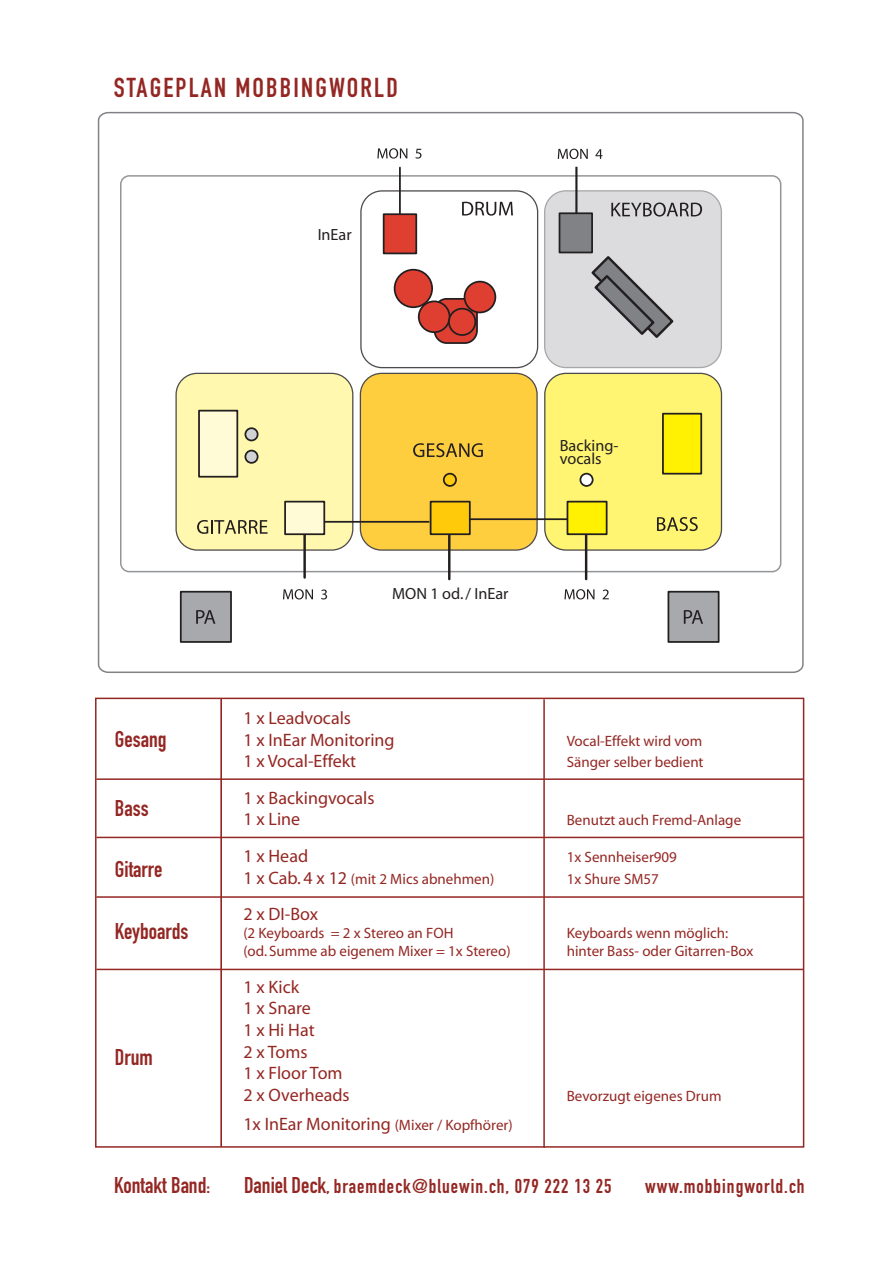
<style>
.page{position:relative;width:893px;height:1263px;background:#fff}
.page>*{position:absolute;margin:0;border:0;box-sizing:border-box;transform-origin:0 0}
.t1{font:27px "DIN Engschrift";letter-spacing:.08em;color:#942723}
.t2{font:22.5px "DIN Engschrift";color:#942723}
.t3{font:19.8px "DIN Engschrift";letter-spacing:.05em;color:#942723}
.t4{font:18px/21.6px "Myriad";color:#942723}
.t5{font:16.2px/13.5px "Myriad";color:#231f20}
.t6{font:15px "Myriad";color:#942723}
.s1{font-size:18px}
.s2{font-size:15px}
.s3{font-size:19.8px}
.s4{font-size:22.5px}
</style>
<div class="page">
<svg style="left:97px;top:111px;width:707px;height:562px"></svg>
<div style="left:361px;top:191px;width:177px;height:177px;background:#fff;border-radius:21px"></div>
<div style="left:360px;top:190px;width:178px;height:178px;border:1px solid #231f20;border-radius:21px"></div>
<div style="left:545px;top:191px;width:176px;height:177px;background:#dcdcde;border-radius:21px"></div>
<div style="left:544px;top:190px;width:178px;height:178px;border:1px solid #231f20;border-radius:21px"></div>
<div style="left:176px;top:373px;width:177px;height:177px;background:#fff8ae;border-radius:21px"></div>
<div style="left:175px;top:373px;width:178px;height:178px;border:1px solid #231f20;border-radius:21px"></div>
<div style="left:360px;top:373px;width:177px;height:177px;background:#fece3f;border-radius:21px"></div>
<div style="left:360px;top:373px;width:178px;height:178px;border:1px solid #231f20;border-radius:21px"></div>
<div style="left:545px;top:373px;width:176px;height:177px;background:#fff572;border-radius:21px"></div>
<div style="left:544px;top:373px;width:178px;height:178px;border:1px solid #231f20;border-radius:21px"></div>
<div style="left:199px;top:411px;width:38px;height:66px;background:#fffbd6"></div>
<div style="left:198px;top:410px;width:40px;height:68px;border:2px solid #231f20"></div>
<svg style="left:377px;top:148px;width:30px;height:11px"></svg>
<svg style="left:415px;top:149px;width:6px;height:10px"></svg>
<svg style="left:283px;top:589px;width:30px;height:10px"></svg>
<svg style="left:321px;top:589px;width:6px;height:10px"></svg>
<svg style="left:564px;top:589px;width:30px;height:10px"></svg>
<svg style="left:603px;top:589px;width:6px;height:10px"></svg>
<div style="left:444px;top:474px;width:12px;height:12px;background:#feca0a;border-radius:50%"></div>
<div style="left:443px;top:473px;width:14px;height:14px;border:2px solid #231f20;border-radius:50%"></div>
<div style="left:580px;top:474px;width:13px;height:12px;background:#fff;border-radius:50%"></div>
<div style="left:579px;top:473px;width:14px;height:14px;border:2px solid #231f20;border-radius:50%"></div>
<hr style="left:320px;top:521px;width:109px;height:2px;background:#231f20">
<svg style="left:462px;top:202px;width:51px;height:14px"></svg>
<svg style="left:197px;top:520px;width:71px;height:14px"></svg>
<svg style="left:657px;top:517px;width:41px;height:14px"></svg>
<hr style="left:467px;top:518px;width:109px;height:2px;background:#231f20">
<div style="left:435px;top:299px;width:42px;height:44px;background:#df3f31;border-radius:12px"></div>
<div style="left:434px;top:298px;width:44px;height:46px;border:2px solid #231f20;border-radius:12px"></div>
<div style="left:419px;top:301px;width:31px;height:31px;background:#df3f31;border-radius:50%"></div>
<div style="left:418px;top:300px;width:32px;height:33px;border:2px solid #231f20;border-radius:50%"></div>
<div style="left:395px;top:270px;width:37px;height:37px;background:#df3f31;border-radius:50%"></div>
<div style="left:394px;top:269px;width:39px;height:39px;border:2px solid #231f20;border-radius:50%"></div>
<svg style="left:448px;top:306px;width:29px;height:31px"></svg>
<svg style="left:558px;top:149px;width:30px;height:10px"></svg>
<svg style="left:595px;top:149px;width:7px;height:10px"></svg>
<div style="left:245px;top:428px;width:13px;height:12px;background:#d1d2d4;border-radius:50%"></div>
<div style="left:244px;top:427px;width:14px;height:14px;border:2px solid #231f20;border-radius:50%"></div>
<div style="left:245px;top:451px;width:13px;height:12px;background:#d1d2d4;border-radius:50%"></div>
<div style="left:244px;top:450px;width:14px;height:14px;border:2px solid #231f20;border-radius:50%"></div>
<hr style="left:399px;top:168px;width:2px;height:58px;background:#231f20">
<svg style="left:611px;top:202px;width:91px;height:15px"></svg>
<div style="left:465px;top:282px;width:30px;height:30px;background:#df3f31;border-radius:50%"></div>
<div style="left:464px;top:281px;width:32px;height:32px;border:2px solid #231f20;border-radius:50%"></div>
<hr style="left:303px;top:505px;width:3px;height:72px;background:#231f20">
<hr style="left:448px;top:505px;width:2px;height:74px;background:#231f20">
<hr style="left:585px;top:507px;width:2px;height:72px;background:#231f20">
<div style="left:181px;top:592px;width:50px;height:50px;background:#a8a9ad"></div>
<div style="left:180px;top:591px;width:52px;height:52px;border:2px solid #231f20"></div>
<svg style="left:196px;top:610px;width:19px;height:14px"></svg>
<div style="left:668px;top:592px;width:51px;height:50px;background:#a8a9ad"></div>
<div style="left:667px;top:591px;width:52px;height:52px;border:2px solid #231f20"></div>
<svg style="left:684px;top:610px;width:19px;height:14px"></svg>
<hr style="left:575px;top:167px;width:2px;height:78px;background:#231f20">
<div style="left:384px;top:214px;width:32px;height:39px;background:#df3f31"></div>
<div style="left:383px;top:213px;width:34px;height:41px;border:2px solid #231f20"></div>
<svg style="left:413px;top:443px;width:70px;height:14px"></svg>
<div style="left:285px;top:502px;width:39px;height:32px;background:#fffbd6"></div>
<div style="left:284px;top:501px;width:41px;height:34px;border:2px solid #231f20"></div>
<div style="left:431px;top:502px;width:39px;height:32px;background:#feca0a"></div>
<div style="left:430px;top:501px;width:41px;height:34px;border:2px solid #231f20"></div>
<div style="left:567px;top:502px;width:40px;height:32px;background:#fff101"></div>
<div style="left:567px;top:501px;width:40px;height:34px;border:2px solid #231f20"></div>
<div style="left:559px;top:213px;width:33px;height:39px;background:#808285"></div>
<div style="left:559px;top:212px;width:34px;height:41px;border:2px solid #231f20"></div>
<div style="left:663px;top:414px;width:38px;height:60px;background:#fff101"></div>
<div style="left:662px;top:413px;width:40px;height:61px;border:2px solid #231f20"></div>
<svg style="left:591px;top:256px;width:83px;height:82px"></svg>
<div style="left:95px;top:698px;width:709px;height:450px;border:2px solid #942723"></div>
<hr style="left:220px;top:698px;width:2px;height:449px;background:#942723">
<hr style="left:543px;top:699px;width:2px;height:449px;background:#942723">
<hr style="left:96px;top:969px;width:708px;height:1px;background:#942723">
<hr style="left:96px;top:837px;width:708px;height:1px;background:#942723">
<hr style="left:96px;top:896px;width:708px;height:2px;background:#942723">
<hr style="left:96px;top:778px;width:708px;height:2px;background:#942723">
<h1 class="t1" style="left:114px;top:71px;width:285px">STAGEPLAN MOBBINGWORLD</h1>
<p class="t5" style="left:318px;top:228px;width:36px">InEar</p>
<h2 class="t2" style="left:115px;top:725px;width:53px">Gesang</h2>
<h2 class="t2" style="left:115px;top:794px;width:35px">Bass</h2>
<h2 class="t2" style="left:115px;top:856px;width:49px">Gitarre</h2>
<h2 class="t2" style="left:115px;top:917px;width:75px">Keyboards</h2>
<h2 class="t2" style="left:115px;top:1043px;width:39px">Drum</h2>
<p class="t5" style="left:392px;top:587px;width:118px">MON 1 od. / InEar</p>
<p class="t4" style="left:243px;top:708px;width:153px">1 x Leadvocals<br>1 x InEar Monitoring</p>
<p class="t5" style="left:560px;top:439px;width:60px">Backing&shy;vocals</p>
<p class="t6" style="left:567px;top:733px;width:137px">Vocal-Effekt wird vom</p>
<p class="t4" style="left:243px;top:751px;width:114px">1 x Vocal-Effekt</p>
<p class="t6" style="left:567px;top:755px;width:138px">Sänger selber bedient</p>
<p class="t4" style="left:243px;top:788px;width:133px">1 x Backingvocals<br>1 x Line</p>
<p class="t6" style="left:567px;top:813px;width:176px">Benutzt auch Fremd-Anlage</p>
<p class="t4" style="left:243px;top:846px;width:66px">1 x Head</p>
<p class="t6" style="left:567px;top:849px;width:112px">1x Sennheiser909</p>
<p class="t6" style="left:243px;top:871px;width:253px"><span class="s1">1 x Cab. 4 x 12</span> (mit 2 Mics abnehmen)</p>
<p class="t6" style="left:567px;top:871px;width:94px">1x Shure SM57</p>
<p class="t4" style="left:243px;top:904px;width:76px">2 x DI-Box</p>
<p class="t6" style="left:243px;top:926px;width:212px">(2 Keyboards = 2 x Stereo an FOH</p>
<p class="t6" style="left:567px;top:926px;width:163px">Keyboards wenn möglich:</p>
<p class="t6" style="left:243px;top:944px;width:269px">(od. Summe ab eigenem Mixer = 1x Stereo)</p>
<p class="t6" style="left:567px;top:944px;width:188px">hinter Bass- oder Gitarren-Box</p>
<p class="t4" style="left:243px;top:977px;width:108px">1 x Kick<br>1 x Snare<br>1 x Hi Hat<br>2 x Toms<br>1 x Floor Tom<br>2 x Overheads</p>
<p class="t6" style="left:567px;top:1088px;width:156px">Bevorzugt eigenes Drum</p>
<p class="t4" style="left:243px;top:1114px;width:271px">1x InEar Monitoring <span class="s2">(Mixer / Kopfhörer)</span></p>
<h2 class="t2" style="left:114px;top:1172px;width:97px">Kontakt Band<span class="s3">:</span></h2>
<h3 class="t3" style="left:244px;top:1175px;width:369px"><span class="s4">Daniel Deck</span>, braemdeck@bluewin.ch, 079 222 13 25</h3>
<h3 class="t3" style="left:645px;top:1175px;width:161px">www.mobbingworld.ch</h3>
</div>
